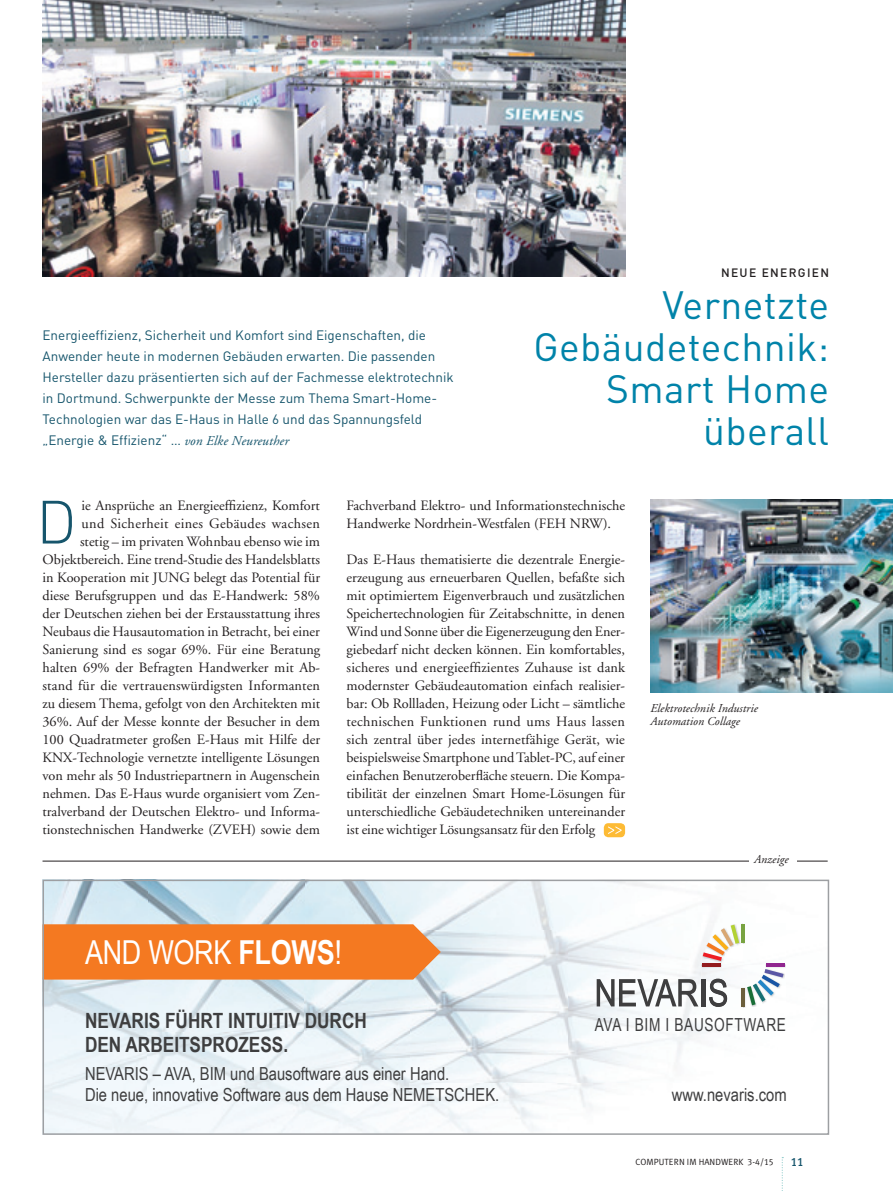
<style>
.page{position:relative;width:893px;height:1191px;background:#fff}
.page>*{position:absolute;margin:0;border:0;box-sizing:border-box;transform-origin:0 0}
.Initale{font:300 60px "DINOT";color:#16556c}
._1_Artikelhead{font:39px/42px "DINOT";letter-spacing:.01em;color:#0083a9;text-align:right}
.t1{font:33px "Arial Narrow";letter-spacing:-.01em;color:#fff}
.t2{font:700 21px/24px "Arial Narrow";color:#3e3e3f}
.t3{font:18px/21px "Arial Narrow";color:#3e3e3f}
.t4{font:18px "Arial Narrow";letter-spacing:.04em;color:#3e3e3f;scale:.92 1}
._3_Fließtext{font:14.25px/18px "Adobe Garamond LT";color:#231f20;text-align:right}
._2_Einleitung_10_pt{font:13.5px/21px "DINOT";color:#16556c}
._4_Bildlegende{font:italic 12px/13.5px "Adobe Garamond LT";letter-spacing:.005em;color:#231f20}
.Overline_schwarz{font:500 12px "DINOT";letter-spacing:.11em;color:#231f20}
._3_Fließtext-2{font:12px "Meta Plus Medium Caps";color:#16556c}
._2_Einleitung_10_pt-2{font:9px "Meta Plus Normal Caps";color:#231f20}
.s1{font-family:"Adobe Garamond LT";font-style:italic}
.s2{font-weight:700}
</style>
<div class="page">
<div style="left:604px;top:823px;width:21px;height:14px;background:#fdbb35;border-radius:5px"></div>
<svg style="left:608px;top:826px;width:14px;height:8px"></svg>
<svg style="left:782px;top:1157px;width:1px;height:34px"></svg>
<img style="left:305px;top:882px;width:409px;height:48px">
<img style="left:46px;top:882px;width:259px;height:249px">
<img style="left:305px;top:930px;width:403px;height:201px">
<svg style="left:597px;top:979px;width:101px;height:27px"></svg>
<img style="left:701px;top:923px;width:84px;height:84px">
<img style="left:702px;top:979px;width:3px;height:27px">
<img style="left:709px;top:978px;width:18px;height:29px">
<hr style="left:702px;top:963px;width:18px;height:3px;background:#921b1e">
<hr style="left:766px;top:963px;width:18px;height:3px;background:#90268f">
<hr style="left:741px;top:923px;width:4px;height:19px;background:#78a341">
<hr style="left:741px;top:987px;width:4px;height:19px;background:#6c5f3c">
<svg style="left:703px;top:924px;width:36px;height:37px"></svg>
<svg style="left:747px;top:969px;width:36px;height:36px"></svg>
<div style="left:46px;top:924px;width:395px;height:55px;background:#f47921"></div>
<div style="left:43px;top:879px;width:786px;height:255px;border:2px solid #9d9fa2"></div>
<hr style="left:43px;top:861px;width:785px;height:1px;background:#231f20">
<div style="left:749px;top:852px;width:48px;height:20px;background:#fff"></div>
<img style="left:43px;top:0;width:582px;height:276px">
<img style="left:651px;top:500px;width:242px;height:192px">
<p class="_2_Einleitung_10_pt" style="left:43px;top:324px;width:385px">Energieeffizienz, Sicherheit und Komfort sind Eigenschaften, die</p>
<p class="_2_Einleitung_10_pt" style="left:43px;top:345px;width:394px">Anwender heute in modernen Gebäuden erwarten. Die passenden</p>
<p class="_2_Einleitung_10_pt" style="left:43px;top:366px;width:413px">Hersteller dazu präsentierten sich auf der Fachmesse elektrotechnik in Dortmund. Schwerpunkte der Messe zum Thema Smart-Home-<br>Technologien war das E-Haus in Halle 6 und das Spannungsfeld</p>
<p class="_2_Einleitung_10_pt" style="left:43px;top:429px;width:248px">„Energie &amp; Effizienz“ … <span class="s1">von Elke Neureuther</span></p>
<p class="Overline_schwarz" style="left:721px;top:265px;width:110px">NEUE ENERGIEN</p>
<p class="_1_Artikelhead" style="left:533px;top:282px;width:297px">Vernetzte<br>Gebäudetechnik:<br>Smart Home</p>
<p class="_1_Artikelhead" style="left:703px;top:408px;width:127px">überall</p>
<p class="_3_Fließtext" style="left:43px;top:496px;width:279px">ie Ansprüche an Energieeffizienz, Komfort<br>und Sicherheit eines Gebäudes wachsen<br>stetig – im privaten Wohnbau ebenso wie im Objektbereich. Eine trend-Studie des Handelsblatts in Kooperation mit JUNG belegt das Potential für diese Berufsgruppen und das E-Handwerk: 58% der Deutschen ziehen bei der Erstausstattung ihres Neubaus die Hausautomation in Betracht, bei einer Sanierung sind es sogar 69%. Für eine Beratung halten 69% der Befragten Handwerker mit Ab&shy;stand für die vertrauenswürdigsten Informanten zu diesem Thema, gefolgt von den Architekten mit 36%. Auf der Messe konnte der Besucher in dem 100 Quadratmeter großen E-Haus mit Hilfe der KNX-Technologie vernetzte intelligente Lösungen von mehr als 50 Industriepartnern in Augenschein nehmen. Das E-Haus wurde organisiert vom Zen&shy;tralverband der Deutschen Elektro- und Informa&shy;tionstechnischen Handwerke (ZVEH) sowie dem</p>
<p class="_3_Fließtext" style="left:347px;top:496px;width:280px;text-align:left">Fachverband Elektro- und Informationstechnische<br>Handwerke Nordrhein-Westfalen (FEH NRW).</p>
<p class="Initale" style="left:36px;top:481px;width:42px">D</p>
<p class="_3_Fließtext" style="left:347px;top:550px;width:280px;text-align:justify">Das E-Haus thematisierte die dezentrale Energie&shy;erzeugung aus erneuerbaren Quellen, befaßte sich mit optimiertem Eigenverbrauch und zusätzlichen Speichertechnologien für Zeitabschnitte, in denen Wind und Sonne über die Eigenerzeugung den Ener&shy;giebedarf nicht decken können. Ein komfortables, sicheres und energieeffizientes Zuhause ist dank modernster Gebäudeautomation einfach realisier&shy;bar: Ob Rollladen, Heizung oder Licht – sämtliche technischen Funktionen rund ums Haus lassen sich zentral über jedes internetfähige Gerät, wie beispielsweise Smartphone und Tablet-PC, auf einer einfachen Benutzeroberfläche steuern. Die Kompa&shy;tibilität der einzelnen Smart Home-Lösungen für unterschiedliche Gebäudetechniken untereinander ist eine wichtiger Lösungsansatz für den Erfolg</p>
<p class="_4_Bildlegende" style="left:651px;top:701px;width:109px">Elektrotechnik Industrie<br>Automation Collage</p>
<p class="_4_Bildlegende" style="left:754px;top:852px;width:36px">Anzeige</p>
<p class="t1" style="left:85px;top:928px;width:258px">AND WORK <span class="s2">FLOWS</span>!</p>
<p class="t2" style="left:85px;top:1007px;width:283px">NEVARIS FÜHRT INTUITIV DURCH<br>DEN ARBEITSPROZESS.</p>
<p class="t3" style="left:85px;top:1062px;width:416px">NEVARIS – AVA, BIM und Bausoftware aus einer Hand.<br>Die neue, innovative Software aus dem Hause NEMETSCHEK.</p>
<p class="t4" style="left:595px;top:1012px;width:209px">AVA I BIM I BAUSOFTWARE</p>
<p class="t3" style="left:672px;top:1083px;width:116px">www.nevaris.com</p>
<p class="_2_Einleitung_10_pt-2" style="left:636px;top:1157px;width:140px">COMPUTERN IM HANDWERK 3-4/15</p>
<p class="_3_Fließtext-2" style="left:791px;top:1154px;width:14px">11</p>
</div>
